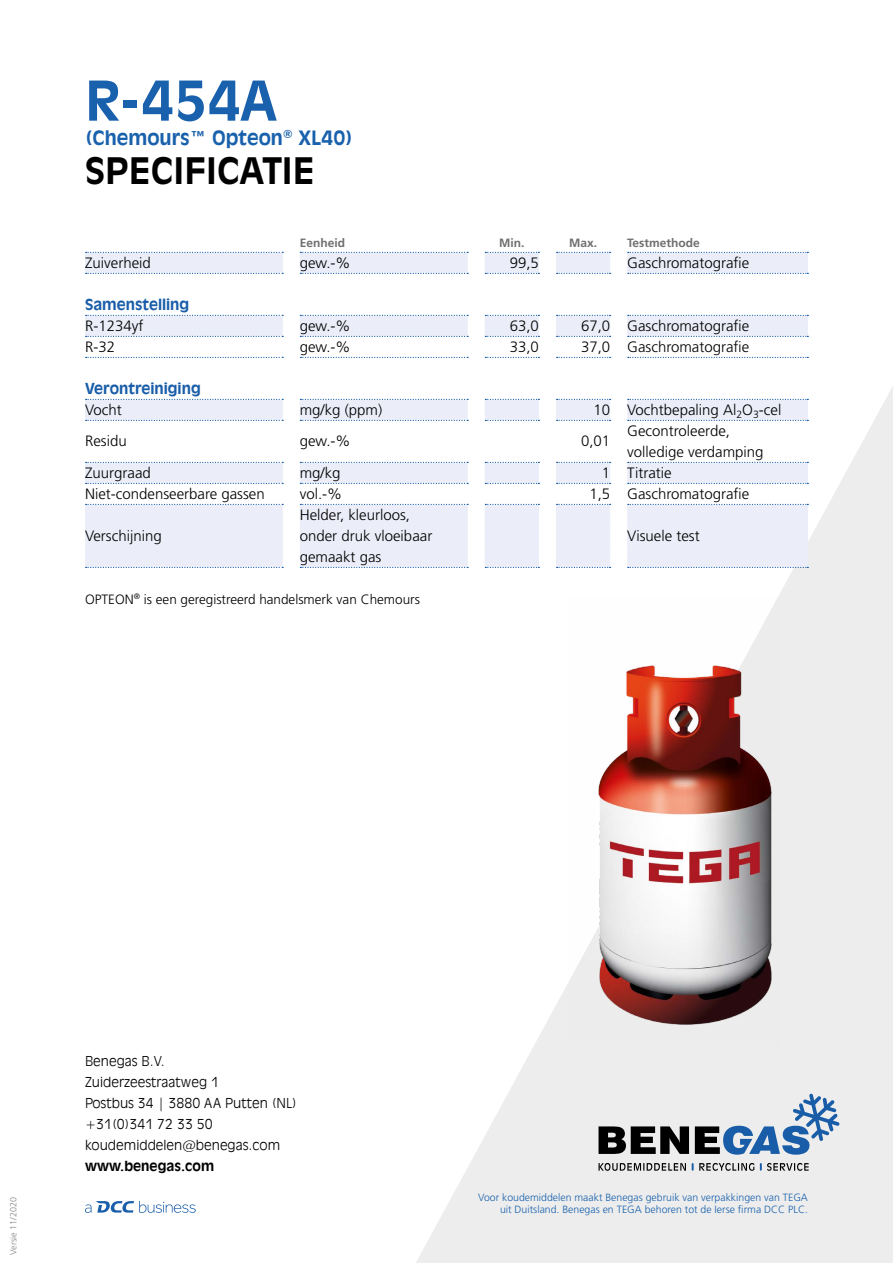
<style>
.page{position:relative;width:893px;height:1263px;background:#fff}
.page>*{position:absolute;margin:0;border:0;box-sizing:border-box;transform-origin:0 0}
.t1{font:700 54px "Incised 901 BT";color:#1961ac}
.t2{font:700 36px "Incised 901 BT";color:#000}
.t3{font:700 19.5px "Incised 901 BT";color:#1961ac}
.t4{font:300 15px/21px "Frutiger LT Std";color:#000}
.t5{font:700 15px "Incised 901 BT";color:#195da9}
.t6{font:300 13.5px/21px "Incised 901 BT";color:#000}
.t7{font:300 13.5px "Frutiger LT Std";color:#000}
.t8{font:700 13.5px "Incised 901 BT";color:#000}
.t9{font:700 12px "Frutiger LT Std";color:#706f6f}
.t10{font:300 10.5px/12px "Frutiger LT Std";color:#1961ac;text-align:right}
.t11{font:300 9px "Frutiger LT Std";color:#878787}
</style>
<div class="page">
<svg style="left:416px;top:387px;width:477px;height:876px;fill:#ededed"></svg>
<img style="left:568px;top:597px;width:213px;height:449px">
<svg style="left:598px;top:1163px;width:88px;height:8px"></svg>
<svg style="left:598px;top:1093px;width:242px;height:62px;background:#a7b1bd"></svg>
<svg style="left:692px;top:1163px;width:62px;height:8px"></svg>
<svg style="left:760px;top:1163px;width:49px;height:8px"></svg>
<svg style="left:85px;top:1201px;width:111px;height:12px"></svg>
<svg style="left:86px;top:252px;width:197px;height:1px"></svg>
<div style="left:85px;top:253px;width:198px;height:20px;background:#ebedf8"></div>
<svg style="left:86px;top:273px;width:197px;height:1px"></svg>
<svg style="left:86px;top:315px;width:197px;height:1px"></svg>
<div style="left:85px;top:316px;width:198px;height:20px;background:#ebedf8"></div>
<svg style="left:86px;top:336px;width:197px;height:1px"></svg>
<svg style="left:86px;top:357px;width:197px;height:1px"></svg>
<svg style="left:86px;top:399px;width:197px;height:1px"></svg>
<div style="left:85px;top:400px;width:198px;height:20px;background:#ebedf8"></div>
<svg style="left:86px;top:420px;width:197px;height:1px"></svg>
<svg style="left:86px;top:462px;width:197px;height:1px"></svg>
<div style="left:85px;top:463px;width:198px;height:20px;background:#ebedf8"></div>
<svg style="left:86px;top:483px;width:197px;height:1px"></svg>
<svg style="left:86px;top:504px;width:197px;height:1px"></svg>
<div style="left:85px;top:505px;width:198px;height:20px;background:#ebedf8"></div>
<div style="left:85px;top:525px;width:198px;height:21px;background:#ebedf8"></div>
<div style="left:85px;top:546px;width:198px;height:21px;background:#ebedf8"></div>
<svg style="left:86px;top:567px;width:197px;height:1px"></svg>
<svg style="left:485px;top:252px;width:54px;height:1px"></svg>
<div style="left:485px;top:253px;width:54px;height:20px;background:#ebedf8"></div>
<svg style="left:485px;top:273px;width:54px;height:1px"></svg>
<svg style="left:485px;top:315px;width:54px;height:1px"></svg>
<div style="left:485px;top:316px;width:54px;height:20px;background:#ebedf8"></div>
<svg style="left:485px;top:336px;width:54px;height:1px"></svg>
<svg style="left:485px;top:357px;width:54px;height:1px"></svg>
<svg style="left:485px;top:399px;width:54px;height:1px"></svg>
<div style="left:485px;top:400px;width:54px;height:20px;background:#ebedf8"></div>
<svg style="left:485px;top:420px;width:54px;height:1px"></svg>
<svg style="left:485px;top:462px;width:54px;height:1px"></svg>
<div style="left:485px;top:463px;width:54px;height:20px;background:#ebedf8"></div>
<svg style="left:485px;top:483px;width:54px;height:1px"></svg>
<svg style="left:485px;top:504px;width:54px;height:1px"></svg>
<div style="left:485px;top:505px;width:54px;height:20px;background:#ebedf8"></div>
<div style="left:485px;top:525px;width:54px;height:21px;background:#ebedf8"></div>
<div style="left:485px;top:546px;width:54px;height:21px;background:#ebedf8"></div>
<svg style="left:485px;top:567px;width:54px;height:1px"></svg>
<svg style="left:628px;top:252px;width:180px;height:1px"></svg>
<div style="left:627px;top:253px;width:181px;height:20px;background:#ebedf8"></div>
<svg style="left:628px;top:273px;width:180px;height:1px"></svg>
<svg style="left:628px;top:315px;width:180px;height:1px"></svg>
<div style="left:627px;top:316px;width:181px;height:20px;background:#ebedf8"></div>
<svg style="left:628px;top:336px;width:180px;height:1px"></svg>
<svg style="left:628px;top:357px;width:180px;height:1px"></svg>
<svg style="left:628px;top:399px;width:180px;height:1px"></svg>
<div style="left:627px;top:400px;width:181px;height:20px;background:#ebedf8"></div>
<svg style="left:628px;top:420px;width:180px;height:1px"></svg>
<svg style="left:628px;top:462px;width:180px;height:1px"></svg>
<div style="left:627px;top:463px;width:181px;height:20px;background:#ebedf8"></div>
<svg style="left:628px;top:483px;width:180px;height:1px"></svg>
<svg style="left:628px;top:504px;width:180px;height:1px"></svg>
<div style="left:627px;top:505px;width:181px;height:20px;background:#ebedf8"></div>
<div style="left:627px;top:525px;width:181px;height:21px;background:#ebedf8"></div>
<div style="left:627px;top:546px;width:181px;height:21px;background:#ebedf8"></div>
<svg style="left:628px;top:567px;width:180px;height:1px"></svg>
<svg style="left:300px;top:252px;width:168px;height:1px"></svg>
<div style="left:300px;top:253px;width:168px;height:20px;background:#ebedf8"></div>
<svg style="left:300px;top:273px;width:168px;height:1px"></svg>
<svg style="left:300px;top:315px;width:168px;height:1px"></svg>
<div style="left:300px;top:316px;width:168px;height:20px;background:#ebedf8"></div>
<svg style="left:300px;top:336px;width:168px;height:1px"></svg>
<svg style="left:300px;top:357px;width:168px;height:1px"></svg>
<svg style="left:300px;top:399px;width:168px;height:1px"></svg>
<div style="left:300px;top:400px;width:168px;height:20px;background:#ebedf8"></div>
<svg style="left:300px;top:420px;width:168px;height:1px"></svg>
<svg style="left:300px;top:462px;width:168px;height:1px"></svg>
<div style="left:300px;top:463px;width:168px;height:20px;background:#ebedf8"></div>
<svg style="left:300px;top:483px;width:168px;height:1px"></svg>
<svg style="left:300px;top:504px;width:168px;height:1px"></svg>
<div style="left:300px;top:505px;width:168px;height:20px;background:#ebedf8"></div>
<div style="left:300px;top:525px;width:168px;height:21px;background:#ebedf8"></div>
<div style="left:300px;top:546px;width:168px;height:21px;background:#ebedf8"></div>
<svg style="left:300px;top:567px;width:168px;height:1px"></svg>
<svg style="left:557px;top:252px;width:54px;height:1px"></svg>
<div style="left:556px;top:253px;width:54px;height:20px;background:#ebedf8"></div>
<svg style="left:557px;top:273px;width:54px;height:1px"></svg>
<svg style="left:557px;top:315px;width:54px;height:1px"></svg>
<div style="left:556px;top:316px;width:54px;height:20px;background:#ebedf8"></div>
<svg style="left:557px;top:336px;width:54px;height:1px"></svg>
<svg style="left:557px;top:357px;width:54px;height:1px"></svg>
<svg style="left:557px;top:399px;width:54px;height:1px"></svg>
<div style="left:556px;top:400px;width:54px;height:20px;background:#ebedf8"></div>
<svg style="left:557px;top:420px;width:54px;height:1px"></svg>
<svg style="left:557px;top:462px;width:54px;height:1px"></svg>
<div style="left:556px;top:463px;width:54px;height:20px;background:#ebedf8"></div>
<svg style="left:557px;top:483px;width:54px;height:1px"></svg>
<svg style="left:557px;top:504px;width:54px;height:1px"></svg>
<div style="left:556px;top:505px;width:54px;height:20px;background:#ebedf8"></div>
<div style="left:556px;top:525px;width:54px;height:21px;background:#ebedf8"></div>
<div style="left:556px;top:546px;width:54px;height:21px;background:#ebedf8"></div>
<svg style="left:557px;top:567px;width:54px;height:1px"></svg>
<h1 class="t1" style="left:85px;top:68px;width:193px">R-454A</h1>
<h3 class="t3" style="left:85px;top:126px;width:269px">(Chemours™ Opteon<sup>®</sup> XL40)</h3>
<h2 class="t2" style="left:85px;top:149px;width:231px">SPECIFICATIE</h2>
<p class="t4" style="left:85px;top:252px;width:67px">Zuiverheid</p>
<p class="t5" style="left:85px;top:295px;width:106px">Samenstelling</p>
<p class="t4" style="left:85px;top:315px;width:60px">R-1234yf<br>R-32</p>
<p class="t5" style="left:85px;top:379px;width:117px">Verontreiniging</p>
<p class="t4" style="left:85px;top:394px;width:67px;line-height:31.5px">Vocht<br>Residu<br>Zuurgraad</p>
<p class="t4" style="left:85px;top:483px;width:181px">Niet-condenseerbare gassen</p>
<p class="t4" style="left:85px;top:525px;width:78px">Verschijning</p>
<p class="t9" style="left:300px;top:235px;width:47px">Eenheid</p>
<p class="t4" style="left:300px;top:252px;width:52px">gew.-%</p>
<p class="t4" style="left:300px;top:315px;width:52px">gew.-% gew.-%</p>
<p class="t4" style="left:300px;top:394px;width:84px;line-height:31.5px">mg/kg (ppm) gew.-% mg/kg</p>
<p class="t4" style="left:300px;top:483px;width:134px">vol.-%<br>Helder, kleurloos, onder druk vloeibaar gemaakt gas</p>
<p class="t7" style="left:85px;top:591px;width:336px">OPTEON<sup>®</sup> is een geregistreerd handelsmerk van Chemours</p>
<p class="t9" style="left:499px;top:235px;width:27px">Min.</p>
<p class="t4" style="left:510px;top:252px;width:31px">99,5</p>
<p class="t4" style="left:510px;top:315px;width:31px">63,0<br>33,0</p>
<p class="t9" style="left:569px;top:235px;width:30px">Max.</p>
<p class="t9" style="left:627px;top:235px;width:74px">Testmethode</p>
<p class="t4" style="left:627px;top:252px;width:124px">Gaschromatografie</p>
<p class="t4" style="left:581px;top:315px;width:31px">67,0<br>37,0</p>
<p class="t4" style="left:627px;top:315px;width:124px">Gaschromatografie<br>Gaschromatografie</p>
<p class="t4" style="left:581px;top:394px;width:31px;line-height:31.5px;text-align:right">10<br>0,01<br>1</p>
<p class="t4" style="left:589px;top:483px;width:22px">1,5</p>
<p class="t4" style="left:627px;top:399px;width:156px">Vochtbepaling Al<sub>2</sub>O<sub>3</sub>-cel<br>Gecontroleerde, volledige verdamping<br>Titratie<br>Gaschromatografie</p>
<p class="t4" style="left:627px;top:525px;width:74px">Visuele test</p>
<p class="t6" style="left:85px;top:1050px;width:213px">Benegas B.V.<br>Zuiderzeestraatweg 1<br>Postbus 34 | 3880 AA Putten (NL) +31(0)341 72 33 50 koudemiddelen@benegas.com</p>
<p class="t8" style="left:85px;top:1158px;width:131px">www.benegas.com</p>
<p class="t11" style="left:8px;top:1255px;width:59px;rotate:-90deg">Versie 11/2020</p>
<p class="t10" style="left:478px;top:1191px;width:331px">Voor koudemiddelen maakt Benegas gebruik van verpakkingen van TEGA uit Duitsland. Benegas en TEGA behoren tot de Ierse firma DCC PLC.</p>
</div>
